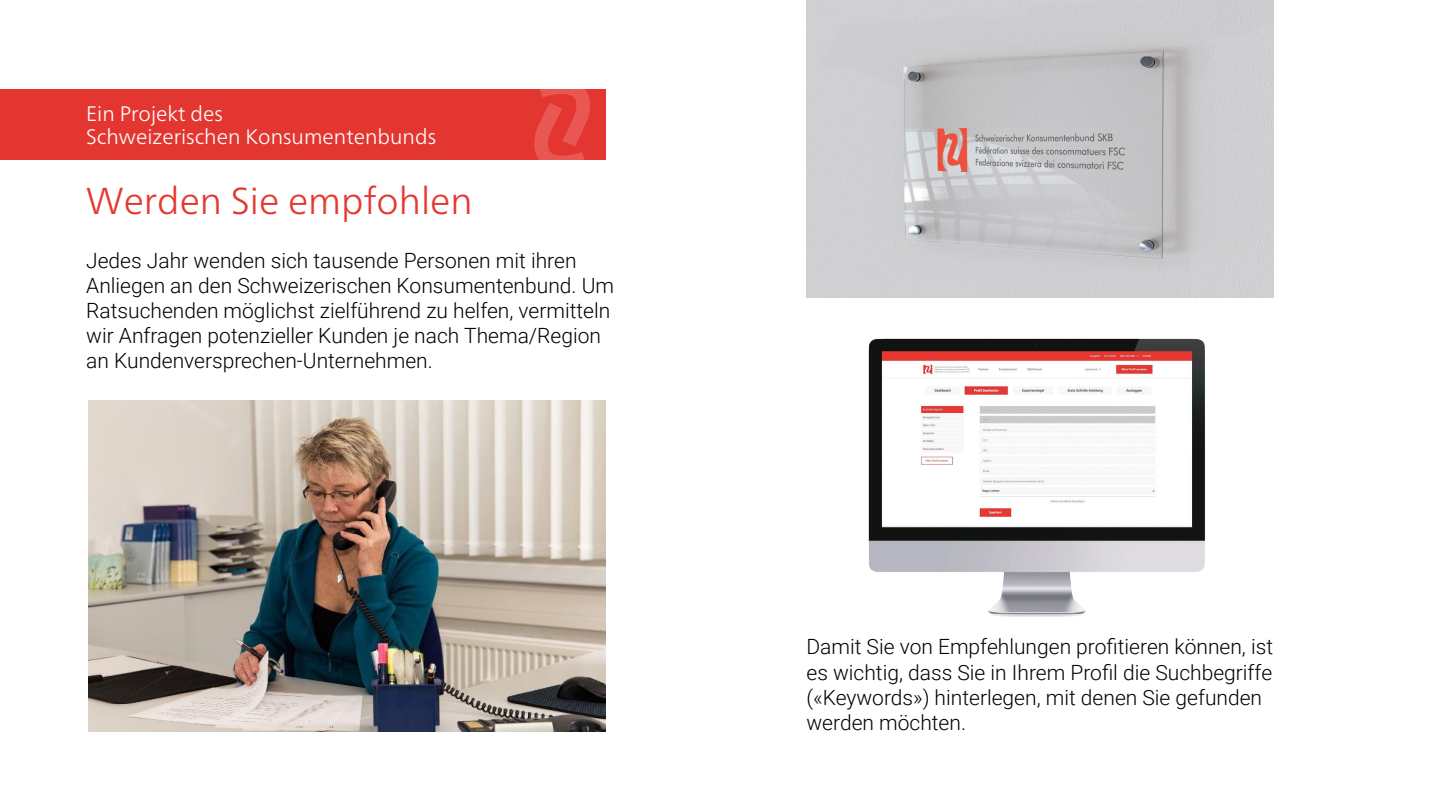
<style>
.page{position:relative;width:1440px;height:810px;background:#fff}
.page>*{position:absolute;margin:0;border:0;box-sizing:border-box;transform-origin:0 0}
.t1{font:300 37.5px "Frutiger Neue LT";color:#e53930}
.t2{font:300 21px/25.2px "Roboto";color:#000}
.t3{font:300 21px/23.2px "Frutiger Neue LT";color:#fff}
</style>
<div class="page">
<img style="left:88px;top:400px;width:517px;height:331px">
<div style="left:0;top:89px;width:605px;height:71px;background:#e43630"></div>
<svg style="left:534px;top:89px;width:56px;height:71px"></svg>
<img style="left:806px;top:0;width:468px;height:298px">
<img style="left:868px;top:338px;width:337px;height:279px">
<p class="t3" style="left:86px;top:101px;width:351px">Ein Projekt des<br>Schweizerischen Konsumentenbunds</p>
<h1 class="t1" style="left:86px;top:178px;width:388px">Werden Sie empfohlen</h1>
<p class="t2" style="left:86px;top:247px;width:529px">Jedes Jahr wenden sich tausende Personen mit ihren Anliegen an den Schweizerischen Konsumentenbund. Um Ratsuchenden möglichst zielführend zu helfen, vermitteln wir Anfragen potenzieller Kunden je nach Thema/Region an Kundenversprechen-Unternehmen.</p>
<p class="t2" style="left:806px;top:634px;width:468px">Damit Sie von Empfehlungen profitieren können, ist es wichtig, dass Sie in Ihrem Profil die Suchbegriffe («Keywords») hinterlegen, mit denen Sie gefunden werden möchten.</p>
</div>
